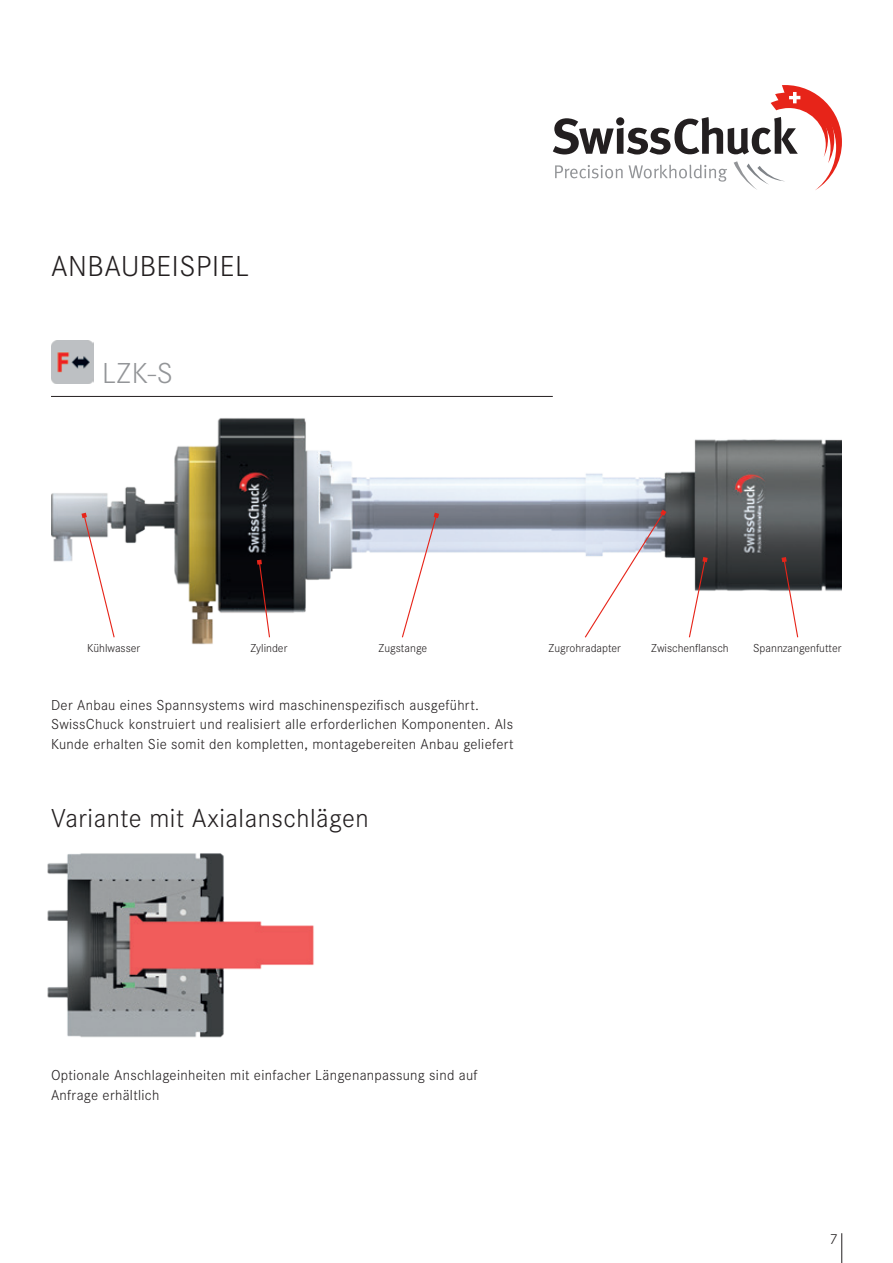
<style>
.page{position:relative;width:893px;height:1263px;background:#fff}
.page>*{position:absolute;margin:0;border:0;box-sizing:border-box;transform-origin:0 0}
.t1{font:300 30px "Corporate S";letter-spacing:.02em;color:#231f20}
.t2{font:300 30px "Corporate S";color:#939598}
.t3{font:300 27px "Corporate S";letter-spacing:.02em;color:#231f20}
.t4{font:300 15px/19.5px "Corporate S";letter-spacing:.02em;color:#231f20}
.t5{font:300 12px "Corporate S";color:#231f20}
</style>
<div class="page">
<img style="left:51px;top:383px;width:791px;height:262px">
<svg style="left:553px;top:85px;width:289px;height:105px"></svg>
<svg style="left:81px;top:513px;width:34px;height:126px"></svg>
<svg style="left:257px;top:560px;width:14px;height:78px"></svg>
<svg style="left:401px;top:513px;width:38px;height:126px"></svg>
<svg style="left:584px;top:510px;width:82px;height:129px"></svg>
<svg style="left:688px;top:557px;width:20px;height:82px"></svg>
<svg style="left:781px;top:557px;width:18px;height:81px"></svg>
<img style="left:51px;top:341px;width:43px;height:42px">
<hr style="left:51px;top:396px;width:502px;height:1px;background:#231f20">
<img style="left:47px;top:853px;width:267px;height:185px">
<hr style="left:841px;top:1233px;width:1px;height:30px;background:#231f20">
<h1 class="t1" style="left:51px;top:249px;width:199px">ANBAUBEISPIEL</h1>
<h1 class="t2" style="left:102px;top:356px;width:72px">LZK-S</h1>
<p class="t5" style="left:87px;top:641px;width:54px">Kühlwasser</p>
<p class="t5" style="left:250px;top:641px;width:38px">Zylinder</p>
<p class="t5" style="left:379px;top:641px;width:50px">Zugstange</p>
<p class="t5" style="left:549px;top:641px;width:74px">Zugrohradapter</p>
<p class="t5" style="left:651px;top:641px;width:79px">Zwischenflansch</p>
<p class="t5" style="left:753px;top:641px;width:90px">Spannzangenfutter</p>
<p class="t4" style="left:51px;top:695px;width:464px">Der Anbau eines Spannsystems wird maschinenspezifisch ausgeführt.<br>SwissChuck konstruiert und realisiert alle erforderlichen Komponenten. Als<br>Kunde erhalten Sie somit den kompletten, montagebereiten Anbau geliefert</p>
<h2 class="t3" style="left:51px;top:803px;width:319px">Variante mit Axialanschlägen</h2>
<p class="t4" style="left:51px;top:1066px;width:428px">Optionale Anschlageinheiten mit einfacher Längenanpassung sind auf<br>Anfrage erhältlich</p>
<p class="t4" style="left:829px;top:1229px;width:9px">7</p>
</div>
